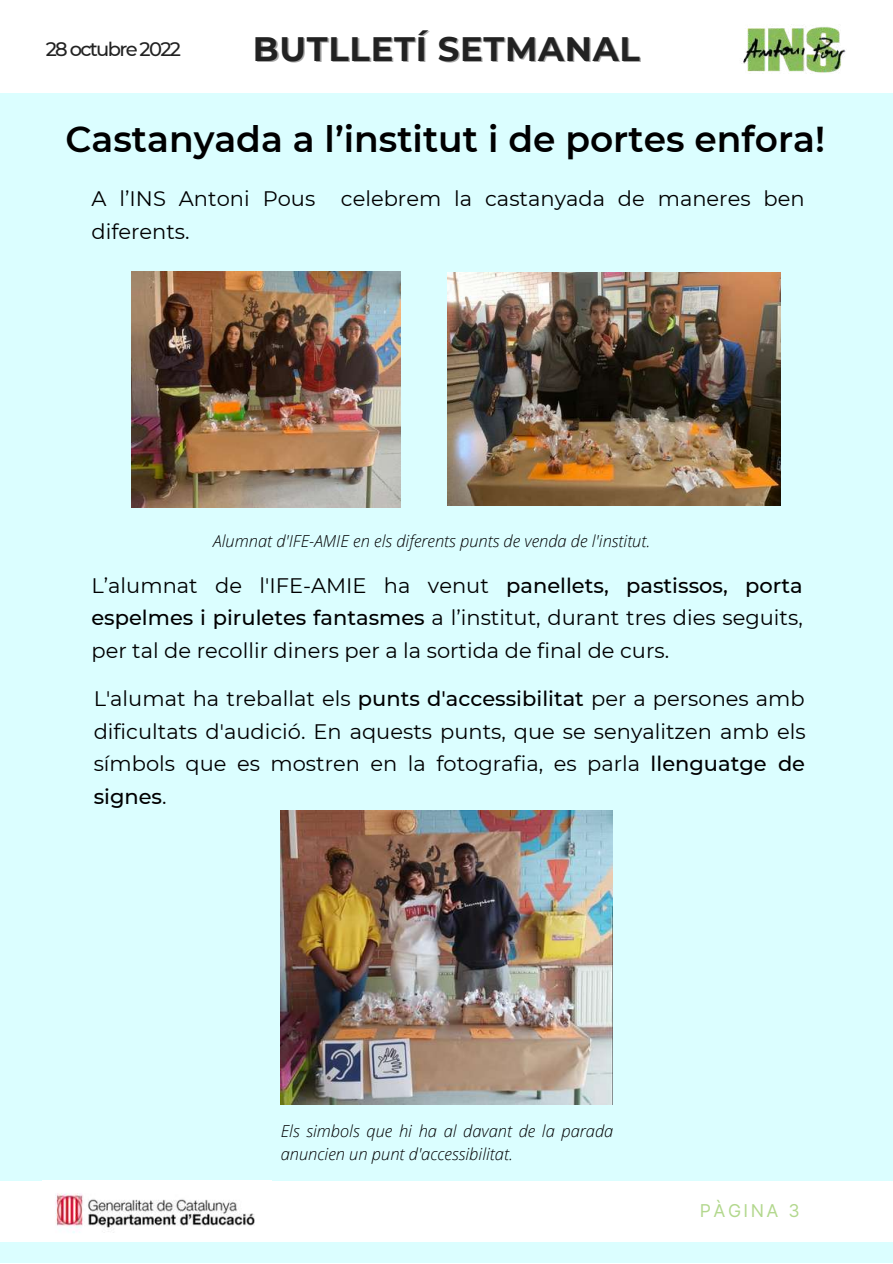
<style>
.page{position:relative;width:893px;height:1264px;background:#fff}
.page>*{position:absolute;margin:0;border:0;box-sizing:border-box;transform-origin:0 0}
.t1{font:600 36px "Montserrat";color:#000}
.t2{font:700 33.9px "Montserrat";letter-spacing:.02em;color:#222}
.t3{font:21px/32.5px "Montserrat";color:#000;text-align:justify}
.t4{font:500 19.5px "Montserrat";letter-spacing:-.085em;color:#222}
.t5{font:17.7px "Inter";letter-spacing:.14em;color:#b3d88e}
.t6{font:italic 300 16.5px/22.5px "Open Sans";color:#000}
.s1{font-weight:500}
</style>
<div class="page">
<div style="left:0;top:0;width:892px;height:1262px;background:#dbfeff"></div>
<div style="left:0;top:1180px;width:892px;height:61px;background:#fff"></div>
<img style="left:55px;top:1193px;width:200px;height:40px">
<div style="left:0;top:0;width:892px;height:92px;background:#fff"></div>
<img style="left:743px;top:24px;width:103px;height:49px">
<img style="left:132px;top:271px;width:269px;height:236px">
<img style="left:281px;top:810px;width:331px;height:294px">
<img style="left:447px;top:272px;width:333px;height:233px">
<p class="t4" style="left:46px;top:37px;width:137px">28 octubre 2022</p>
<h2 class="t2" style="left:253px;top:28px;width:388px">BUTLLETÍ SETMANAL</h2>
<h1 class="t1" style="left:65px;top:117px;width:761px">Castanyada a l’institut i de portes enfora!</h1>
<p class="t3" style="left:91px;top:183px;width:714px">A l’INS Antoni Pous celebrem la castanyada de maneres ben diferents.</p>
<p class="t6" style="left:213px;top:529px;width:438px">Alumnat d'IFE-AMIE en els diferents punts de venda de l'institut.</p>
<p class="t3" style="left:91px;top:569px;width:712px">L’alumnat de l'IFE-AMIE ha venut <span class="s1">panellets, pastissos, porta espelmes i piruletes fantasmes</span> a l’institut, durant tres dies seguits, per tal de recollir diners per a la sortida de final de curs.</p>
<p class="t3" style="left:94px;top:682px;width:713px">L'alumat ha treballat els <span class="s1">punts d'accessibilitat</span> per a persones amb dificultats d'audició. En aquests punts, que se senyalitzen amb els símbols que es mostren en la fotografia, es parla <span class="s1">llenguatge de signes</span>.</p>
<p class="t6" style="left:281px;top:1119px;width:334px">Els simbols que hi ha al davant de la parada anuncien un punt d'accessibilitat.</p>
<p class="t5" style="left:699px;top:1200px;width:101px">PÀGINA 3</p>
</div>
